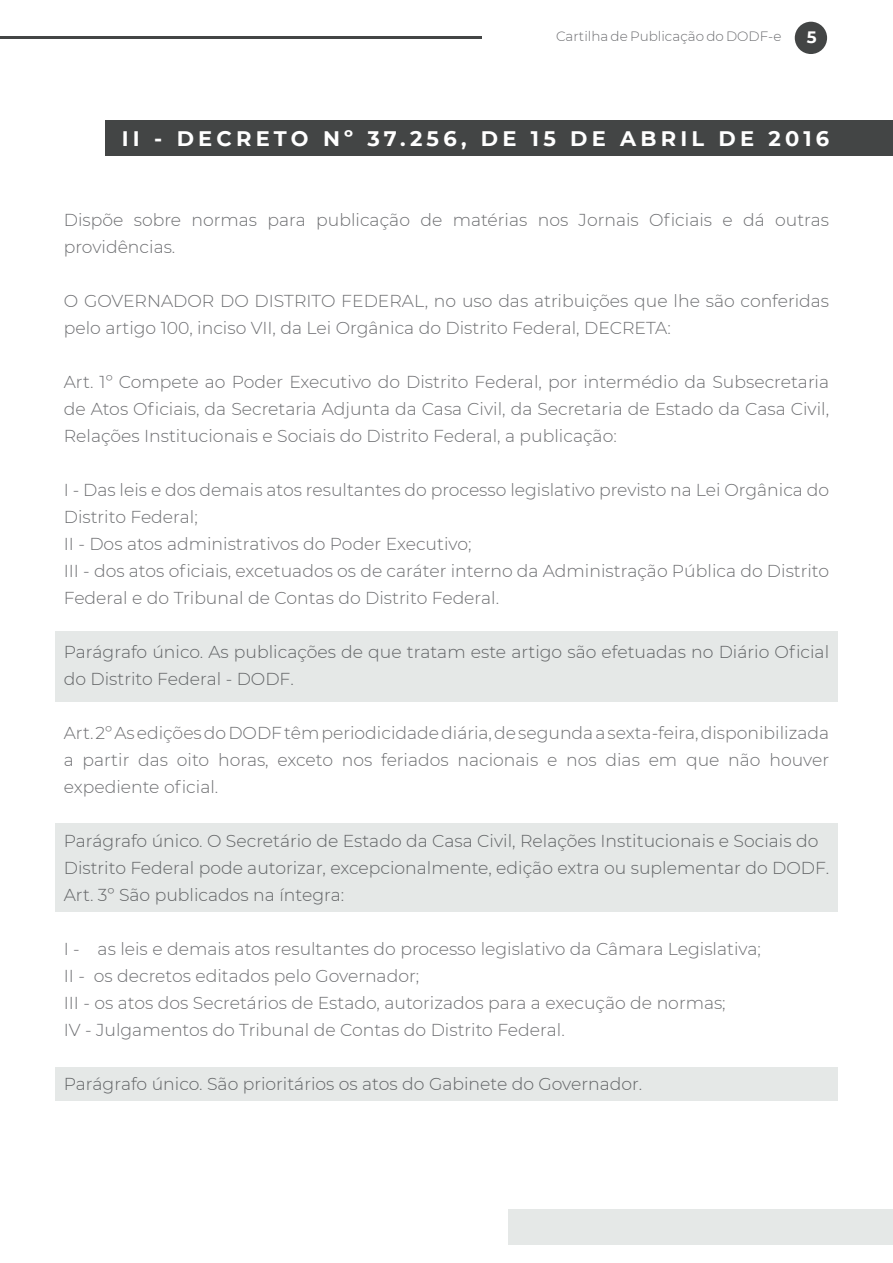
<style>
.page{position:relative;width:893px;height:1263px;background:#fff}
.page>*{position:absolute;margin:0;border:0;box-sizing:border-box;transform-origin:0 0}
.body_text{font:700 21px "Montserrat";letter-spacing:.2em;color:#fff}
.body_text-2{font:300 17.25px/27px "Montserrat";color:#6c6d70}
.t1{font:700 16.5px "Montserrat";color:#fff}
.t2{font:300 13.5px "Montserrat";color:#6c6d70}
</style>
<div class="page">
<div style="left:795px;top:22px;width:32px;height:32px;background:#434545;border-radius:50%"></div>
<hr style="left:0;top:36px;width:481px;height:3px;background:#434545">
<div style="left:508px;top:1209px;width:385px;height:35px;background:#e5e8e7"></div>
<div style="left:106px;top:120px;width:787px;height:35px;background:#434545"></div>
<div style="left:55px;top:631px;width:783px;height:71px;background:#e5e8e7"></div>
<div style="left:55px;top:1067px;width:783px;height:34px;background:#e5e8e7"></div>
<div style="left:55px;top:824px;width:783px;height:88px;background:#e5e8e7"></div>
<p class="t2" style="left:556px;top:27px;width:227px">Cartilha de Publicação do DODF-e</p>
<p class="t1" style="left:807px;top:25px;width:11px">5</p>
<p class="body_text" style="left:122px;top:123px;width:709px">II - DECRETO Nº 37.256, DE 15 DE ABRIL DE 2016</p>
<p class="body_text-2" style="left:64px;top:206px;width:767px">Dispõe sobre normas para publicação de matérias nos Jornais Oficiais e dá outras providências.</p>
<p class="body_text-2" style="left:64px;top:287px;width:767px">O GOVERNADOR DO DISTRITO FEDERAL, no uso das atribuições que lhe são conferidas pelo artigo 100, inciso VII, da Lei Orgânica do Distrito Federal, DECRETA:</p>
<p class="body_text-2" style="left:64px;top:368px;width:767px;text-align:justify">Art. 1º Compete ao Poder Executivo do Distrito Federal, por intermédio da Subsecretaria de Atos Oficiais, da Secretaria Adjunta da Casa Civil, da Secretaria de Estado da Casa Civil, Relações Institucionais e Sociais do Distrito Federal, a publicação:</p>
<p class="body_text-2" style="left:64px;top:476px;width:767px">I - Das leis e dos demais atos resultantes do processo legislativo previsto na Lei Orgânica do</p>
<p class="body_text-2" style="left:64px;top:503px;width:136px">Distrito Federal;</p>
<p class="body_text-2" style="left:64px;top:530px;width:409px">II - Dos atos administrativos do Poder Executivo;</p>
<p class="body_text-2" style="left:64px;top:557px;width:767px">III - dos atos oficiais, excetuados os de caráter interno da Administração Pública do Distrito</p>
<p class="body_text-2" style="left:64px;top:584px;width:437px">Federal e do Tribunal de Contas do Distrito Federal.</p>
<p class="body_text-2" style="left:64px;top:638px;width:767px">Parágrafo único. As publicações de que tratam este artigo são efetuadas no Diário Oficial do Distrito Federal - DODF.</p>
<p class="body_text-2" style="left:64px;top:719px;width:767px;text-align:justify">Art. 2º As edições do DODF têm periodicidade diária, de segunda a sexta-feira, disponibilizada a partir das oito horas, exceto nos feriados nacionais e nos dias em que não houver expediente oficial.</p>
<p class="body_text-2" style="left:64px;top:827px;width:756px">Parágrafo único. O Secretário de Estado da Casa Civil, Relações Institucionais e Sociais do</p>
<p class="body_text-2" style="left:64px;top:854px;width:767px">Distrito Federal pode autorizar, excepcionalmente, edição extra ou suplementar do DODF.</p>
<p class="body_text-2" style="left:64px;top:881px;width:282px">Art. 3º São publicados na íntegra:</p>
<p class="body_text-2" style="left:64px;top:935px;width:699px">I - as leis e demais atos resultantes do processo legislativo da Câmara Legislativa;</p>
<p class="body_text-2" style="left:64px;top:962px;width:357px">II - os decretos editados pelo Governador;</p>
<p class="body_text-2" style="left:64px;top:989px;width:663px">III - os atos dos Secretários de Estado, autorizados para a execução de normas;</p>
<p class="body_text-2" style="left:64px;top:1016px;width:503px">IV - Julgamentos do Tribunal de Contas do Distrito Federal.</p>
<p class="body_text-2" style="left:64px;top:1070px;width:580px">Parágrafo único. São prioritários os atos do Gabinete do Governador.</p>
</div>
